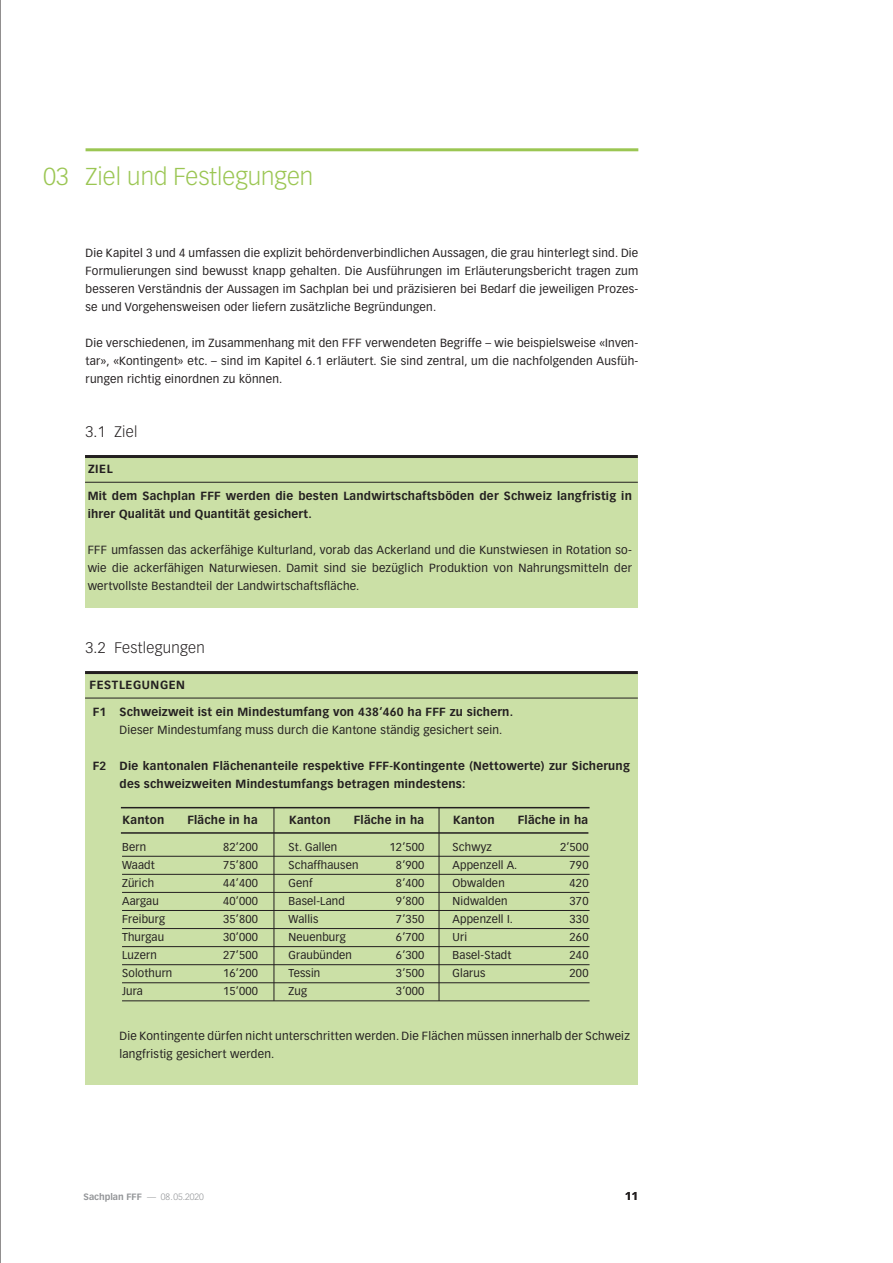
<style>
.page{position:relative;width:893px;height:1263px;background:#fff}
.page>*{position:absolute;margin:0;border:0;box-sizing:border-box;transform-origin:0 0}
.t1{font:300 24px "Vectora LH";color:#9bc653}
.t2{font:300 15px "Vectora LH";letter-spacing:.02em;color:#231f20}
.t3{font:11.7px/18px "Vectora LH";letter-spacing:.02em;color:#231f20;text-align:justify}
.t4{font:700 11.7px/18px "Vectora LH";letter-spacing:.02em;color:#231f20}
.t5{font:11.25px "Vectora LH";letter-spacing:.015em;color:#231f20}
.t6{font:700 11.25px "Vectora LH";color:#231f20}
.t7{font:700 9px "Vectora LH";color:#939598}
.s1{font-weight:300}
</style>
<div class="page">
<hr style="left:86px;top:148px;width:552px;height:3px;background:#9bc653">
<div style="left:85px;top:674px;width:553px;height:411px;background:#cbe0a6"></div>
<hr style="left:85px;top:671px;width:553px;height:3px;background:#231f20">
<hr style="left:85px;top:698px;width:553px;height:1px;background:#231f20">
<div style="left:85px;top:455px;width:553px;height:153px;background:#cbe0a6"></div>
<hr style="left:85px;top:455px;width:553px;height:3px;background:#231f20">
<hr style="left:85px;top:482px;width:553px;height:1px;background:#231f20">
<hr style="left:121px;top:832px;width:467px;height:2px;background:#231f20">
<hr style="left:121px;top:807px;width:469px;height:1px;background:#231f20">
<hr style="left:122px;top:856px;width:468px;height:1px;background:#231f20">
<hr style="left:122px;top:874px;width:468px;height:1px;background:#231f20">
<hr style="left:122px;top:892px;width:468px;height:1px;background:#231f20">
<hr style="left:122px;top:910px;width:468px;height:1px;background:#231f20">
<hr style="left:122px;top:928px;width:468px;height:1px;background:#231f20">
<hr style="left:122px;top:946px;width:468px;height:1px;background:#231f20">
<hr style="left:122px;top:964px;width:468px;height:1px;background:#231f20">
<hr style="left:122px;top:982px;width:468px;height:1px;background:#231f20">
<hr style="left:122px;top:1000px;width:468px;height:1px;background:#231f20">
<hr style="left:274px;top:807px;width:1px;height:194px;background:#231f20">
<hr style="left:439px;top:807px;width:1px;height:194px;background:#231f20">
<hr style="left:0;top:0;width:1px;height:1263px;background:#231f20">
<h1 class="t1" style="left:44px;top:163px;width:271px">03 Ziel und Festlegungen</h1>
<p class="t3" style="left:86px;top:244px;width:554px">Die Kapitel 3 und 4 umfassen die explizit behördenverbindlichen Aussagen, die grau hinterlegt sind. Die Formulierungen sind bewusst knapp gehalten. Die Ausführungen im Erläuterungsbericht tragen zum besseren Verständnis der Aussagen im Sachplan bei und präzisieren bei Bedarf die jeweiligen Prozes&shy;se und Vorgehensweisen oder liefern zusätzliche Begründungen.</p>
<p class="t3" style="left:86px;top:334px;width:554px">Die verschiedenen, im Zusammenhang mit den FFF verwendeten Begriffe – wie beispielsweise «Inven&shy;tar», «Kontingent» etc. – sind im Kapitel 6.1 erläutert. Sie sind zentral, um die nachfolgenden Ausfüh&shy;rungen richtig einordnen zu können.</p>
<p class="t2" style="left:86px;top:423px;width:53px">3.1 Ziel</p>
<p class="t4" style="left:88px;top:460px;width:26px">Ziel</p>
<p class="t4" style="left:88px;top:487px;width:546px">Mit dem Sachplan FFF werden die besten Landwirtschaftsböden der Schweiz langfristig in ihrer Qualität und Quantität gesichert.</p>
<p class="t3" style="left:88px;top:541px;width:546px">FFF umfassen das ackerfähige Kulturland, vorab das Ackerland und die Kunstwiesen in Rotation so&shy;wie die ackerfähigen Naturwiesen. Damit sind sie bezüglich Produktion von Nahrungsmitteln der wertvollste Bestandteil der Landwirtschaftsfläche.</p>
<p class="t2" style="left:86px;top:639px;width:121px">3.2 Festlegungen</p>
<p class="t4" style="left:90px;top:676px;width:97px">Festlegungen</p>
<p class="t4" style="left:93px;top:703px;width:422px">F1 Schweizweit ist ein Mindestumfang von 438‘460 ha FFF zu sichern.</p>
<p class="t3" style="left:120px;top:721px;width:384px">Dieser Mindestumfang muss durch die Kantone ständig gesichert sein.</p>
<p class="t4" style="left:120px;top:757px;width:512px;text-indent:-27px">F2 Die kantonalen Flächenanteile respektive FFF-Kontingente (Nettowerte) zur Sicherung des schweizweiten Mindestumfangs betragen mindestens:</p>
<p class="t4" style="left:123px;top:811px;width:43px">Kanton</p>
<p class="t4" style="left:187px;top:811px;width:72px">Fläche in ha</p>
<p class="t4" style="left:289px;top:811px;width:43px">Kanton</p>
<p class="t4" style="left:354px;top:811px;width:72px">Fläche in ha</p>
<p class="t4" style="left:453px;top:811px;width:43px">Kanton</p>
<p class="t4" style="left:518px;top:811px;width:72px">Fläche in ha</p>
<p class="t5" style="left:122px;top:841px;width:26px">Bern</p>
<p class="t5" style="left:223px;top:841px;width:36px">82’200</p>
<p class="t5" style="left:122px;top:859px;width:34px">Waadt</p>
<p class="t5" style="left:223px;top:859px;width:36px">75’800</p>
<p class="t5" style="left:122px;top:877px;width:33px">Zürich</p>
<p class="t5" style="left:223px;top:877px;width:36px">44’400</p>
<p class="t5" style="left:122px;top:895px;width:38px">Aargau</p>
<p class="t5" style="left:223px;top:895px;width:36px">40’000</p>
<p class="t5" style="left:122px;top:913px;width:44px">Freiburg</p>
<p class="t5" style="left:223px;top:913px;width:36px">35’800</p>
<p class="t5" style="left:122px;top:931px;width:44px">Thurgau</p>
<p class="t5" style="left:223px;top:931px;width:36px">30’000</p>
<p class="t5" style="left:122px;top:949px;width:36px">Luzern</p>
<p class="t5" style="left:223px;top:949px;width:36px">27’500</p>
<p class="t5" style="left:122px;top:967px;width:52px">Solothurn</p>
<p class="t5" style="left:223px;top:967px;width:36px">16’200</p>
<p class="t5" style="left:122px;top:985px;width:22px">Jura</p>
<p class="t5" style="left:223px;top:985px;width:36px">15’000</p>
<p class="t5" style="left:289px;top:841px;width:50px">St. Gallen</p>
<p class="t5" style="left:390px;top:841px;width:36px">12’500</p>
<p class="t5" style="left:289px;top:859px;width:71px">Schaffhausen</p>
<p class="t5" style="left:396px;top:859px;width:30px">8’900</p>
<p class="t5" style="left:289px;top:877px;width:26px">Genf</p>
<p class="t5" style="left:396px;top:877px;width:30px">8’400</p>
<p class="t5" style="left:289px;top:895px;width:58px">Basel-Land</p>
<p class="t5" style="left:396px;top:895px;width:30px">9’800</p>
<p class="t5" style="left:289px;top:913px;width:31px">Wallis</p>
<p class="t5" style="left:396px;top:913px;width:30px">7’350</p>
<p class="t5" style="left:289px;top:931px;width:59px">Neuenburg</p>
<p class="t5" style="left:396px;top:931px;width:30px">6’700</p>
<p class="t5" style="left:289px;top:949px;width:65px">Graubünden</p>
<p class="t5" style="left:396px;top:949px;width:30px">6’300</p>
<p class="t5" style="left:289px;top:967px;width:33px">Tessin</p>
<p class="t5" style="left:396px;top:967px;width:30px">3’500</p>
<p class="t5" style="left:289px;top:985px;width:20px">Zug</p>
<p class="t5" style="left:396px;top:985px;width:30px">3’000</p>
<p class="t5" style="left:453px;top:841px;width:41px">Schwyz</p>
<p class="t5" style="left:560px;top:841px;width:30px">2’500</p>
<p class="t5" style="left:453px;top:859px;width:66px">Appenzell A.</p>
<p class="t5" style="left:570px;top:859px;width:20px">790</p>
<p class="t5" style="left:453px;top:877px;width:54px">Obwalden</p>
<p class="t5" style="left:570px;top:877px;width:20px">420</p>
<p class="t5" style="left:453px;top:895px;width:56px">Nidwalden</p>
<p class="t5" style="left:570px;top:895px;width:20px">370</p>
<p class="t5" style="left:453px;top:913px;width:62px">Appenzell I.</p>
<p class="t5" style="left:570px;top:913px;width:20px">330</p>
<p class="t5" style="left:453px;top:931px;width:16px">Uri</p>
<p class="t5" style="left:570px;top:931px;width:20px">260</p>
<p class="t5" style="left:453px;top:949px;width:60px">Basel-Stadt</p>
<p class="t5" style="left:570px;top:949px;width:20px">240</p>
<p class="t5" style="left:453px;top:967px;width:34px">Glarus</p>
<p class="t5" style="left:570px;top:967px;width:20px">200</p>
<p class="t3" style="left:120px;top:1027px;width:512px">Die Kontingente dürfen nicht unterschritten werden. Die Flächen müssen innerhalb der Schweiz langfristig gesichert werden.</p>
<p class="t7" style="left:84px;top:1192px;width:122px">Sachplan FFF <span class="s1">— 08.05.2020</span></p>
<p class="t6" style="left:625px;top:1190px;width:15px">11</p>
</div>
